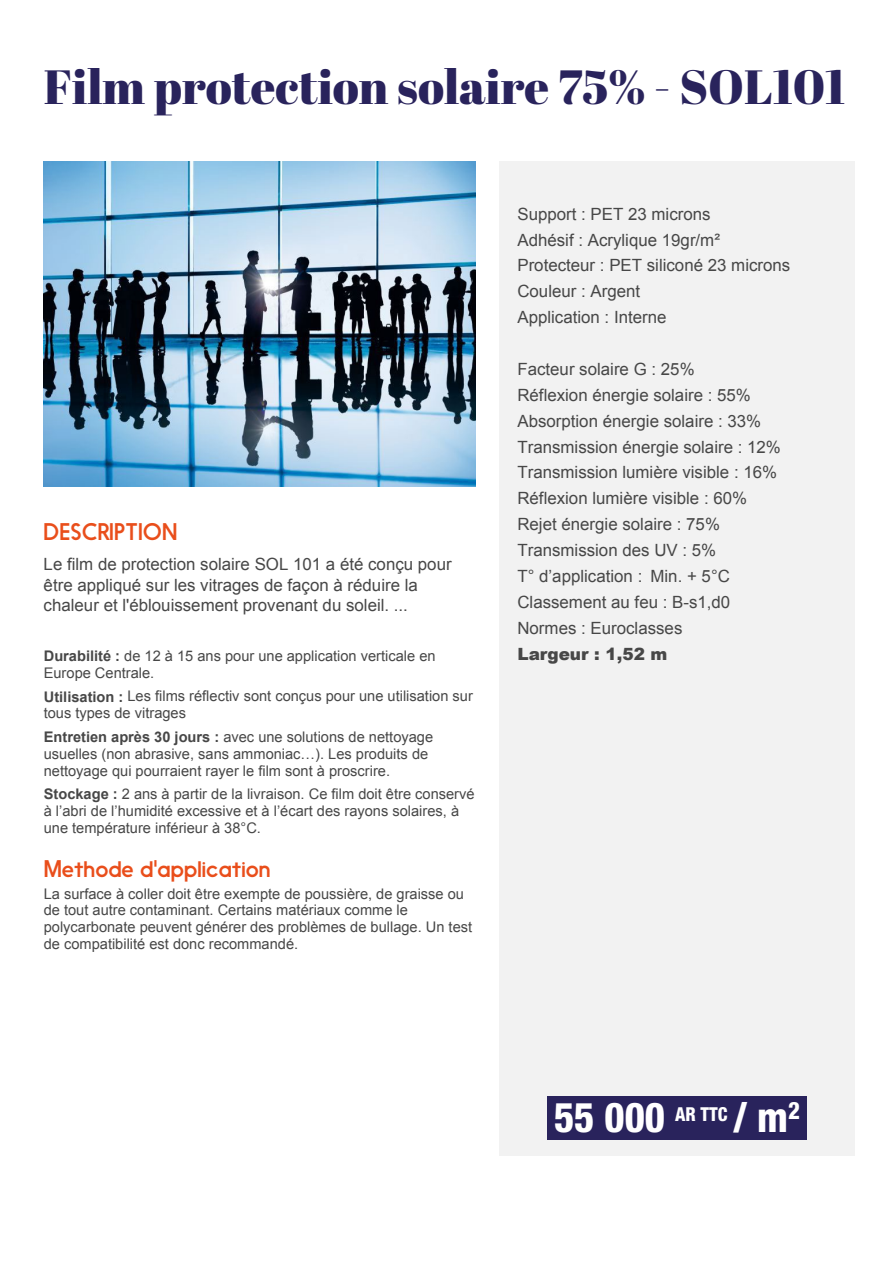
<style>
.page{position:relative;width:893px;height:1263px;background:#fff}
.page>*{position:absolute;margin:0;border:0;box-sizing:border-box;transform-origin:0 0}
.t1{font:48px "Abril Fatface";color:#29235c}
.t2{font:800 condensed 41.25px "Helvetica Neue LT Std";color:#fff;scale:.94 1}
.t3{font:22.5px "Nanami";color:#e94e1b}
.t4{font:16.8px/25.8px "Arial";color:#474747}
.t5{font:900 16.8px "Arial";color:#474747}
.t6{font:14.7px/17px "Arial";color:#474747}
.s1{font-weight:700}
</style>
<div class="page">
<img style="left:44px;top:162px;width:432px;height:324px">
<div style="left:499px;top:161px;width:356px;height:994px;background:#f2f2f2"></div>
<div style="left:547px;top:1096px;width:260px;height:43px;background:#29235c"></div>
<h1 class="t1" style="left:44px;top:53px;width:803px">Film protection solaire 75% - SOL101</h1>
<h3 class="t3" style="left:44px;top:518px;width:135px">DESCRIPTION</h3>
<p class="t4" style="left:44px;top:554px;width:410px;line-height:20.2px">Le film de protection solaire SOL 101 a été conçu pour être appliqué sur les vitrages de façon à réduire la chaleur et l'éblouissement provenant du soleil. ...</p>
<p class="t6" style="left:44px;top:647px;width:393px"><span class="s1">Durabilité :</span> de 12 à 15 ans pour une application verticale en<br>Europe Centrale.</p>
<p class="t6" style="left:44px;top:688px;width:431px"><span class="s1">Utilisation :</span> Les films réflectiv sont conçus pour une utilisation sur tous types de vitrages</p>
<p class="t6" style="left:44px;top:728px;width:391px"><span class="s1">Entretien après 30 jours :</span> avec une solutions de nettoyage usuelles (non abrasive, sans ammoniac…). Les produits de nettoyage qui pourraient rayer le film sont à proscrire.</p>
<p class="t6" style="left:44px;top:785px;width:432px"><span class="s1">Stockage :</span> 2 ans à partir de la livraison. Ce film doit être conservé à l’abri de l’humidité excessive et à l’écart des rayons solaires, à une température inférieur à 38°C.</p>
<h3 class="t3" style="left:44px;top:855px;width:228px">Methode d'application</h3>
<p class="t6" style="left:44px;top:885px;width:430px">La surface à coller doit être exempte de poussière, de graisse ou de tout autre contaminant. Certains matériaux comme le polycarbonate peuvent générer des problèmes de bullage. Un test de compatibilité est donc recommandé.</p>
<p class="t4" style="left:517px;top:201px;width:274px">Support : PET 23 microns<br>Adhésif : Acrylique 19gr/m²<br>Protecteur : PET siliconé 23 microns<br>Couleur : Argent<br>Application : Interne</p>
<p class="t4" style="left:517px;top:356px;width:265px">Facteur solaire G : 25%<br>Réflexion énergie solaire : 55%<br>Absorption énergie solaire : 33%<br>Transmission énergie solaire : 12%<br>Transmission lumière visible : 16%<br>Réflexion lumière visible : 60%<br>Rejet énergie solaire : 75%<br>Transmission des UV : 5%<br>T° d’application : Min. + 5°C<br>Classement au feu : B-s1,d0<br>Normes : Euroclasses</p>
<p class="t5" style="left:517px;top:641px;width:152px">Largeur : 1,52 m</p>
<h2 class="t2" style="left:554px;top:1092px;width:263px">55 000 <sup>AR</sup> <sup>TTC</sup> / m<sup>2</sup></h2>
</div>
